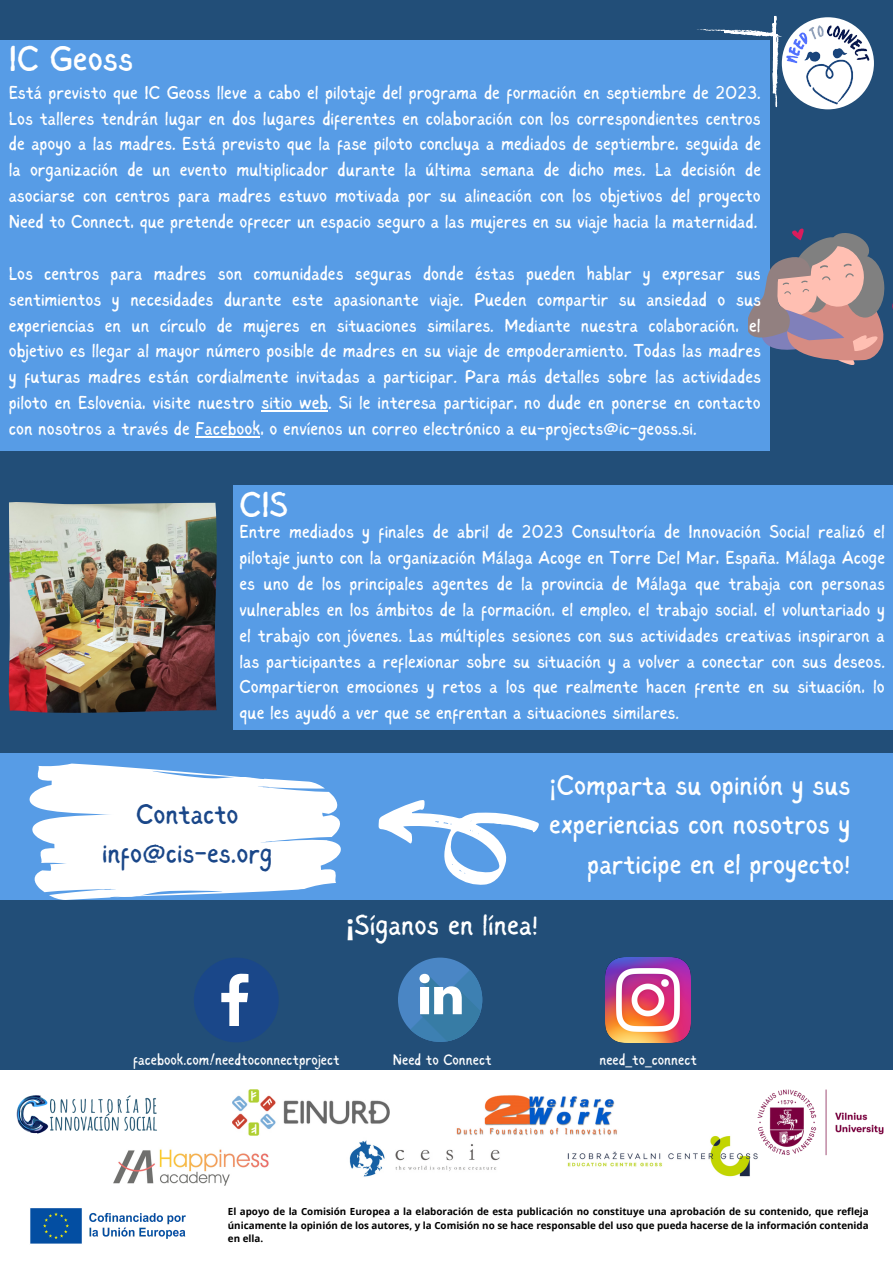
<style>
.page{position:relative;width:893px;height:1263px;background:#fff}
.page>*{position:absolute;margin:0;border:0;box-sizing:border-box;transform-origin:0 0}
.t1{font:36px "Sigher";color:#fff}
.t2{font:29.17px "Sigher";color:#fff}
.t3{font:28.5px/39.4px "Sigher";color:#fff;text-align:right}
.t4{font:28.5px "Sigher";color:#1a4789}
.t5{font:18.75px/25.9px "Sigher";color:#fff;text-align:justify}
.t6{font:15.15px "Sigher";color:#fff}
.t7{font:700 9.82px/13.5px "Open Sans";color:#000}
.s1{font-family:"Noto Sans";font-weight:700}
.s2{font-family:"Noto Sans"}
</style>
<div class="page">
<div style="left:0;top:0;width:893px;height:763px;background:#224e78"></div>
<div style="left:0;top:753px;width:893px;height:148px;background:#579ce6"></div>
<div style="left:0;top:900px;width:893px;height:170px;background:#224e78"></div>
<img style="left:787px;top:17px;width:87px;height:93px">
<img style="left:233px;top:1089px;width:157px;height:47px">
<img style="left:567px;top:1136px;width:183px;height:41px">
<img style="left:738px;top:1089px;width:146px;height:85px">
<img style="left:341px;top:1132px;width:159px;height:45px">
<img style="left:113px;top:1149px;width:156px;height:37px">
<img style="left:16px;top:1095px;width:141px;height:39px">
<img style="left:446px;top:1095px;width:185px;height:46px">
<svg style="left:378px;top:800px;width:161px;height:85px"></svg>
<svg style="left:29px;top:763px;width:312px;height:137px"></svg>
<svg style="left:194px;top:958px;width:85px;height:84px"></svg>
<div style="left:398px;top:957px;width:84px;height:85px;background:#4a86c5;border-radius:50%"></div>
<svg style="left:410px;top:970px;width:73px;height:72px"></svg>
<img style="left:605px;top:957px;width:85px;height:85px">
<div style="left:0;top:40px;width:770px;height:411px;background:#579ce6"></div>
<svg style="left:748px;top:228px;width:137px;height:137px"></svg>
<hr style="left:261px;top:410px;width:67px;height:2px;background:#fff">
<hr style="left:195px;top:436px;width:65px;height:2px;background:#fff">
<svg style="left:697px;top:16px;width:90px;height:92px"></svg>
<div style="left:233px;top:485px;width:660px;height:245px;background:#579ce6"></div>
<img style="left:9px;top:502px;width:208px;height:211px">
<img style="left:30px;top:1208px;width:156px;height:36px">
<p class="t1" style="left:9px;top:44px;width:126px">IC Geoss</p>
<p class="t5" style="left:9px;top:81px;width:754px">Está previsto que IC Geoss lleve a cabo el pilotaje del programa de formación en septiembre de 2023.<br>Los talleres tendrán lugar en dos lugares diferentes en colaboración con los correspondientes centros de apoyo a las madres. Está previsto que la fase piloto concluya a mediados de septiembre, seguida de la organización de un evento multiplicador durante la última semana de dicho mes. La decisión de asociarse con centros para madres estuvo motivada por su alineación con los objetivos del proyecto Need to Connect, que pretende ofrecer un espacio seguro a las mujeres en su viaje hacia la maternidad.</p>
<p class="t5" style="left:9px;top:262px;width:754px">Los centros para madres son comunidades seguras donde éstas pueden hablar y expresar sus sentimientos y necesidades durante este apasionante viaje. Pueden compartir su ansiedad o sus experiencias en un círculo de mujeres en situaciones similares. Mediante nuestra colaboración, el objetivo es llegar al mayor número posible de madres en su viaje de empoderamiento. Todas las madres y futuras madres están cordialmente invitadas a participar. Para más detalles sobre las actividades piloto en Eslovenia, visite nuestro sitio web. Si le interesa participar, no dude en ponerse en contacto con nosotros a través de Facebook, o envíenos un correo electrónico a eu-projects@ic-geoss.si.</p>
<p class="t1" style="left:240px;top:490px;width:50px">CIS</p>
<p class="t5" style="left:240px;top:520px;width:647px">Entre mediados y finales de abril de 2023 Consultoría de Innovación Social realizó el pilotaje junto con la organización Málaga Acoge en Torre Del Mar, España. Málaga Acoge es uno de los principales agentes de la provincia de Málaga que trabaja con personas vulnerables en los ámbitos de la formación, el empleo, el trabajo social, el voluntariado y el trabajo con jóvenes. Las múltiples sesiones con sus actividades creativas inspiraron a las participantes a reflexionar sobre su situación y a volver a conectar con sus deseos.<br>Compartieron emociones y retos a los que realmente hacen frente en su situación, lo que les ayudó a ver que se enfrentan a situaciones similares.</p>
<p class="t4" style="left:136px;top:802px;width:104px">Contacto</p>
<p class="t4" style="left:102px;top:842px;width:172px">info@cis-es.org</p>
<p class="t2" style="left:346px;top:913px;width:193px"><span class="s1">¡</span>Síganos en línea!</p>
<p class="t3" style="left:549px;top:767px;width:302px"><span class="s2">¡</span>Comparta su opinión y sus experiencias con nosotros y participe en el proyecto!</p>
<p class="t6" style="left:133px;top:1054px;width:208px">facebook.com/needtoconnectproject</p>
<p class="t6" style="left:393px;top:1054px;width:100px">Need to Connect</p>
<p class="t6" style="left:599px;top:1054px;width:99px">need<span class="s2">_</span>to<span class="s2">_</span>connect</p>
<p class="t7" style="left:228px;top:1204px;width:642px">El apoyo de la Comisión Europea a la elaboración de esta publicación no constituye una aprobación de su contenido, que refleja únicamente la opinión de los autores, y la Comisión no se hace responsable del uso que pueda hacerse de la información contenida</p>
<p class="t7" style="left:228px;top:1231px;width:37px">en ella.</p>
</div>
